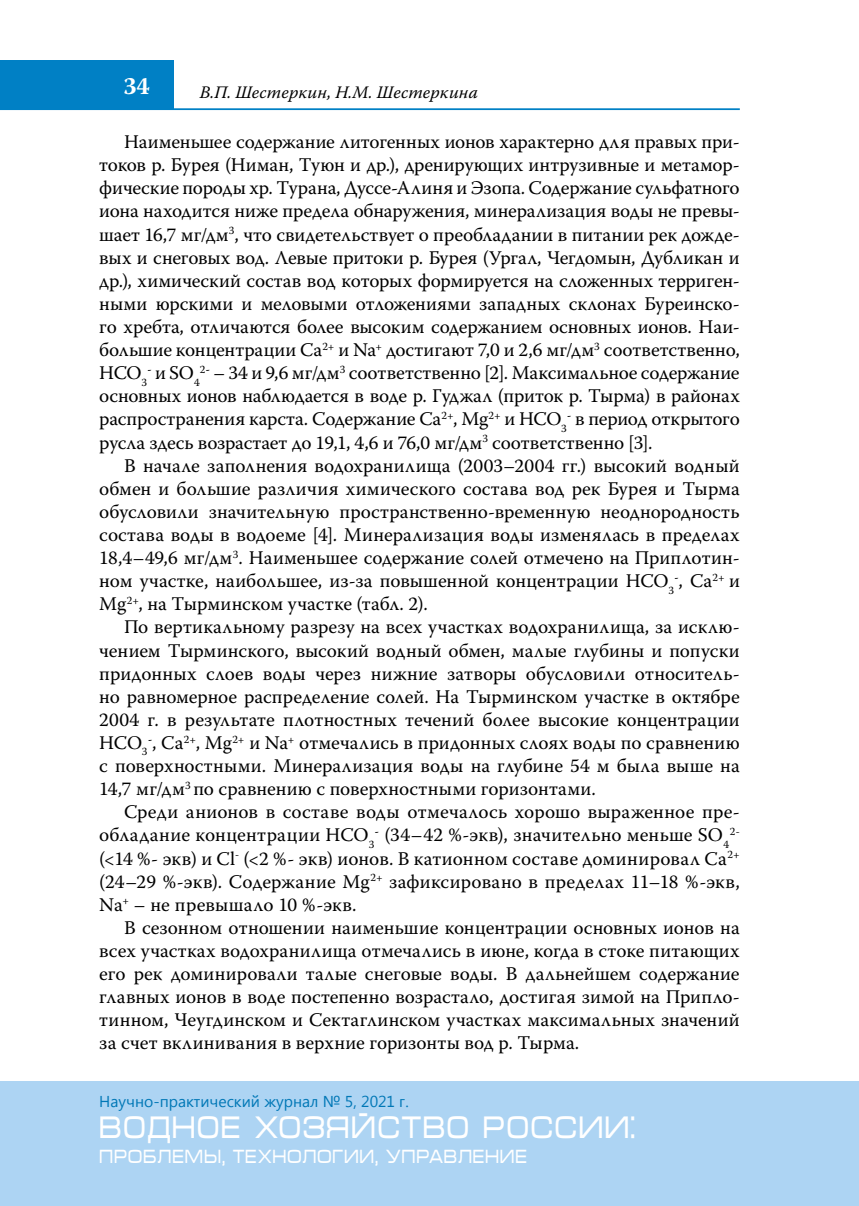
<style>
.page{position:relative;width:859px;height:1206px;background:#fff}
.page>*{position:absolute;margin:0;border:0;box-sizing:border-box;transform-origin:0 0}
.t1{font:31.5px "Micra C";letter-spacing:.005em;color:#fff;scale:.83 1}
.t2{font:700 24.5px "Warnock Pro";color:#fff}
.t3{font:19.25px/23.1px "Warnock Pro";letter-spacing:.005em;color:#000;text-align:justify}
.t4{font:19.25px "Micra";color:#fff;scale:.8 1}
.t5{font:italic 17.5px "Warnock Pro";letter-spacing:.01em;color:#000}
.t6{font:15.75px "Segoe UI";color:#0077b6}
.t7{font:11.2px "Warnock Pro";color:#000}
</style>
<div class="page">
<hr style="left:0;top:108px;width:739px;height:2px;background:#0080c5">
<div style="left:0;top:60px;width:174px;height:50px;background:#0080c5"></div>
<div style="left:0;top:1081px;width:858px;height:124px;background:#add4f3"></div>
<p class="t2" style="left:123px;top:71px;width:28px">34</p>
<p class="t5" style="left:200px;top:82px;width:279px">В.П. Шестеркин, Н.М. Шестеркина</p>
<p class="t3" style="left:99px;top:130px;width:641px;text-indent:25px">Наименьшее содержание литогенных ионов характерно для правых при&shy;токов р. Бурея (Ниман, Туюн и др.), дренирующих интрузивные и метамор&shy;фические породы хр. Турана, Дуссе-Алиня и Эзопа. Содержание сульфатного иона находится ниже предела обнаружения, минерализация воды не превы&shy;шает 16,7 мг/дм<sup>3</sup>, что свидетельствует о преобладании в питании рек дожде&shy;вых и снеговых вод. Левые притоки р. Бурея (Ургал, Чегдомын, Дубликан и др.), химический состав вод которых формируется на сложенных терриген&shy;ными юрскими и меловыми отложениями западных склонах Буреинско&shy;го хребта, отличаются более высоким содержанием основных ионов. Наи&shy;большие концентрации Ca<sup>2+</sup> и Na<sup>+</sup> достигают 7,0 и 2,6 мг/дм<sup>3</sup> соответственно, HCO<sub>3</sub><sup>-</sup> и SO<sub>4</sub><sup>2</sup><sup>-</sup> – 34 и 9,6 мг/дм<sup>3</sup> соответственно [2]. Максимальное содержание основных ионов наблюдается в воде р. Гуджал (приток р. Тырма) в районах распространения карста. Содержание Ca<sup>2+</sup>, Mg<sup>2+</sup> и HCO<sub>3</sub><sup>-</sup> в период открытого русла здесь возрастает до 19,1, 4,6 и 76,0 мг/дм<sup>3</sup> соответственно [3].</p>
<p class="t3" style="left:99px;top:453px;width:641px;text-indent:25px">В начале заполнения водохранилища (2003–2004 гг.) высокий водный обмен и большие различия химического состава вод рек Бурея и Тырма обусловили значительную пространственно-временную неоднородность состава воды в водоеме [4]. Минерализация воды изменялась в пределах 18,4–49,6 мг/дм<sup>3</sup>. Наименьшее содержание солей отмечено на Приплотин&shy;ном участке, наибольшее, из-за повышенной концентрации HCO<sub>3</sub><sup>-</sup>, Ca<sup>2+</sup> и Mg<sup>2+</sup>, на Тырминском участке (табл. 2).</p>
<p class="t3" style="left:99px;top:615px;width:641px;text-indent:25px">По вертикальному разрезу на всех участках водохранилища, за исклю&shy;чением Тырминского, высокий водный обмен, малые глубины и попуски придонных слоев воды через нижние затворы обусловили относитель&shy;но равномерное распределение солей. На Тырминском участке в октябре 2004 г. в результате плотностных течений более высокие концентрации HCO<sub>3</sub><sup>-</sup>, Ca<sup>2+</sup>, Mg<sup>2+</sup> и Na<sup>+</sup> отмечались в придонных слоях воды по сравнению с поверхностными. Минерализация воды на глубине 54 м была выше на 14,7 мг/дм<sup>3</sup> по сравнению с поверхностными горизонтами.</p>
<p class="t3" style="left:99px;top:800px;width:641px;text-indent:25px">Среди анионов в составе воды отмечалось хорошо выраженное пре&shy;обладание концентрации HCO<sub>3</sub><sup>-</sup> (34–42 %-экв), значительно меньше SO<sub>4</sub></p>
<p class="t7" style="left:729px;top:824px;width:12px">2-</p>
<p class="t3" style="left:99px;top:846px;width:641px">(&lt;14 %- экв) и Cl<sup>-</sup> (&lt;2 %- экв) ионов. В катионном составе доминировал Ca<sup>2+ </sup>(24–29 %-экв). Содержание Mg<sup>2+</sup> зафиксировано в пределах 11–18 %-экв, Na<sup>+</sup> – не превышало 10 %-экв.</p>
<p class="t3" style="left:99px;top:915px;width:641px;text-indent:25px">В сезонном отношении наименьшие концентрации основных ионов на всех участках водохранилища отмечались в июне, когда в стоке питающих его рек доминировали талые снеговые воды. В дальнейшем содержание главных ионов в воде постепенно возрастало, достигая зимой на Припло&shy;тинном, Чеугдинском и Сектаглинском участках максимальных значений за счет вклинивания в верхние горизонты вод р. Тырма.</p>
<p class="t6" style="left:99px;top:1090px;width:311px">Научно-практический журнал № 5, 2021 г.</p>
<p class="t4" style="left:99px;top:1145px;width:185px">проблемы, техно</p>
<p class="t4" style="left:302px;top:1145px;width:231px">логии, управление</p>
<h1 class="t1" style="left:99px;top:1114px;width:647px">ВОДНОЕ ХОЗЯЙСТВО РОССИИ:</h1>
</div>
